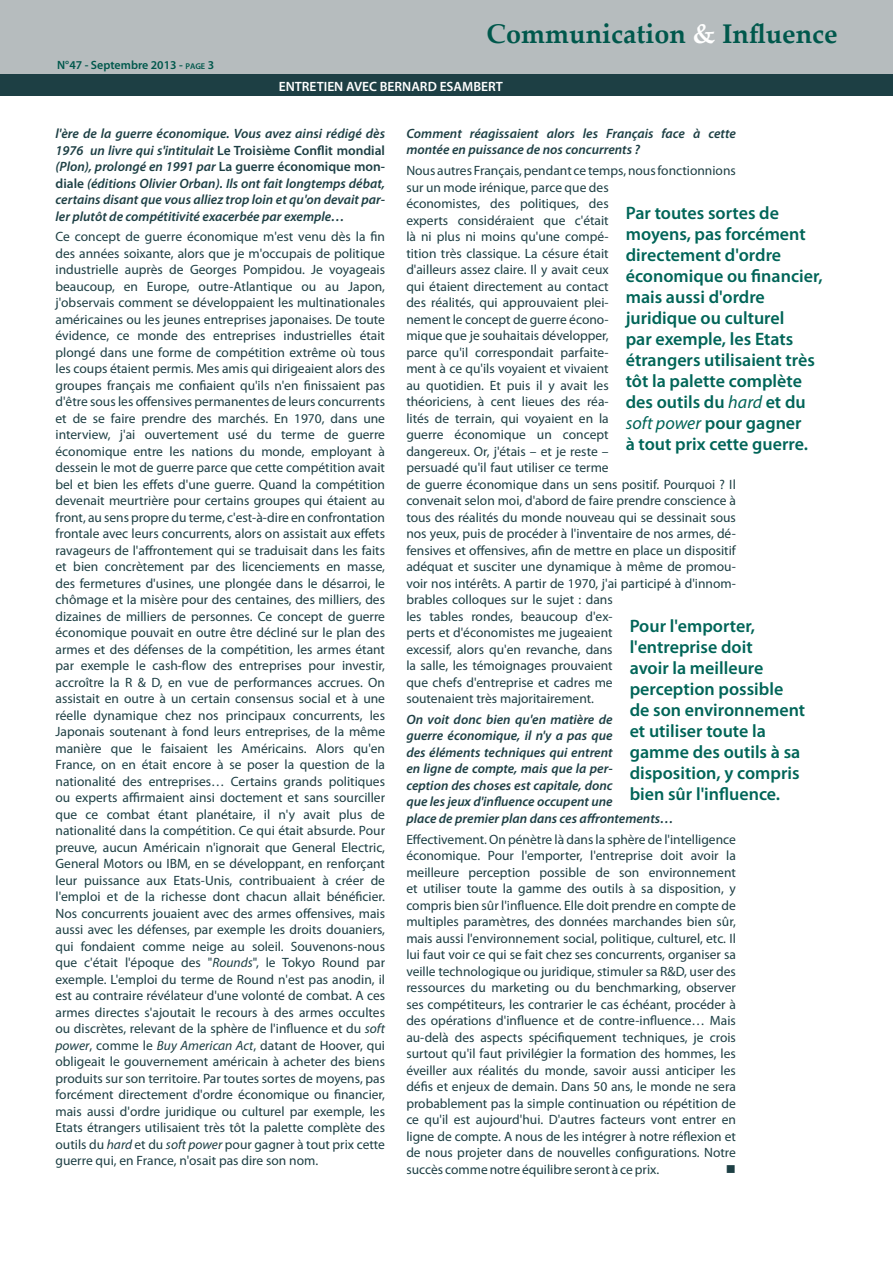
<style>
.page{position:relative;width:893px;height:1263px;background:#fff}
.page>*{position:absolute;margin:0;border:0;box-sizing:border-box;transform-origin:0 0}
.t1{font:700 27px "Palatino Linotype";color:#00584c}
.t2{font:600 18px/21px "Myriad Pro";color:#006558}
.t3{font:13.5px/16.5px "Myriad Pro";color:#1d3f44;text-align:justify}
.t4{font:italic 600 13.5px/16.5px "Myriad Pro";color:#1d3f44}
.t5{font:600 13.5px "Myriad Pro";color:#fff}
.t6{font:13.5px "Wingdings";color:#1d3f44}
.t7{font:600 12px "Myriad Pro";color:#00584c}
.s1{font-size:8.4px}
.s2{color:#fff}
.s3{font-style:normal}
.s4{font-style:italic}
.s5{font-weight:400;font-style:italic}
</style>
<div class="page">
<div style="left:0;top:0;width:893px;height:74px;background:#b6bcbe"></div>
<div style="left:0;top:75px;width:893px;height:21px;background:#1d3f44"></div>
<p class="t7" style="left:57px;top:57px;width:159px">N°47 - Septembre 2013 - <span class="s1">page</span> 3</p>
<h1 class="t1" style="left:487px;top:14px;width:353px">Communication <span class="s2">&amp;</span> Influence</h1>
<p class="t5" style="left:279px;top:77px;width:226px">ENTRETIEN AVEC BERNARD ESAMBERT</p>
<p class="t4" style="left:56px;top:125px;width:331px;text-align:justify">l'ère de la guerre économique. Vous avez ainsi rédigé dès 1976 un livre qui s'intitulait <span class="s3">Le Troisième Conflit mondial </span>(Plon), prolongé en 1991 par <span class="s3">La guerre économique mon&shy;diale</span> (éditions Olivier Orban). Ils ont fait longtemps débat, certains disant que vous alliez trop loin et qu'on devait par&shy;ler plutôt de compétitivité exacerbée par exemple…</p>
<p class="t3" style="left:56px;top:228px;width:331px">Ce concept de guerre économique m'est venu dès la fin des années soixante, alors que je m'occupais de politique industrielle auprès de Georges Pompidou. Je voyageais beaucoup, en Europe, outre-Atlantique ou au Japon, j'observais comment se développaient les multinationales américaines ou les jeunes entreprises japonaises. De toute évidence, ce monde des entreprises industrielles était plongé dans une forme de compétition extrême où tous les coups étaient permis. Mes amis qui dirigeaient alors des groupes français me confiaient qu'ils n'en finissaient pas d'être sous les offensives permanentes de leurs concurrents et de se faire prendre des marchés. En 1970, dans une interview, j'ai ouvertement usé du terme de guerre économique entre les nations du monde, employant à dessein le mot de guerre parce que cette compétition avait bel et bien les effets d'une guerre. Quand la compétition devenait meurtrière pour certains groupes qui étaient au front, au sens propre du terme, c'est-à-dire en confrontation frontale avec leurs concurrents, alors on assistait aux effets ravageurs de l'affrontement qui se traduisait dans les faits et bien concrètement par des licenciements en masse, des fermetures d'usines, une plongée dans le désarroi, le chômage et la misère pour des centaines, des milliers, des dizaines de milliers de personnes. Ce concept de guerre économique pouvait en outre être décliné sur le plan des armes et des défenses de la compétition, les armes étant par exemple le cash-flow des entreprises pour investir, accroître la R &amp; D, en vue de performances accrues. On assistait en outre à un certain consensus social et à une réelle dynamique chez nos principaux concurrents, les Japonais soutenant à fond leurs entreprises, de la même manière que le faisaient les Américains. Alors qu'en France, on en était encore à se poser la question de la nationalité des entreprises… Certains grands politiques ou experts affirmaient ainsi doctement et sans sourciller que ce combat étant planétaire, il n'y avait plus de nationalité dans la compétition. Ce qui était absurde. Pour preuve, aucun Américain n'ignorait que General Electric, General Motors ou IBM, en se développant, en renforçant leur puissance aux Etats-Unis, contribuaient à créer de l'emploi et de la richesse dont chacun allait bénéficier.<br>Nos concurrents jouaient avec des armes offensives, mais aussi avec les défenses, par exemple les droits douaniers, qui fondaient comme neige au soleil. Souvenons-nous que c'était l'époque des "<span class="s4">Rounds</span>", le Tokyo Round par exemple. L'emploi du terme de Round n'est pas anodin, il est au contraire révélateur d'une volonté de combat. A ces armes directes s'ajoutait le recours à des armes occultes ou discrètes, relevant de la sphère de l'influence et du <span class="s4">soft power</span>, comme le <span class="s4">Buy American Act</span>, datant de Hoover, qui obligeait le gouvernement américain à acheter des biens produits sur son territoire. Par toutes sortes de moyens, pas forcément directement d'ordre économique ou financier, mais aussi d'ordre juridique ou culturel par exemple, les Etats étrangers utilisaient très tôt la palette complète des outils du <span class="s4">hard</span> et du <span class="s4">soft power</span> pour gagner à tout prix cette guerre qui, en France, n'osait pas dire son nom.</p>
<p class="t4" style="left:406px;top:125px;width:331px">Comment réagissaient alors les Français face à cette montée en puissance de nos concurrents ?</p>
<p class="t3" style="left:406px;top:162px;width:331px;text-align:left">Nous autres Français, pendant ce temps, nous fonctionnions sur un mode irénique, parce que des<br>économistes, des politiques, des<br>experts considéraient que c'était<br>là ni plus ni moins qu'une compé-<br>tition très classique. La césure était<br>d'ailleurs assez claire. Il y avait ceux<br>qui étaient directement au contact<br>des réalités, qui approuvaient plei-<br>nement le concept de guerre écono-<br>mique que je souhaitais développer,<br>parce qu'il correspondait parfaite-<br>ment à ce qu'ils voyaient et vivaient<br>au quotidien. Et puis il y avait les<br>théoriciens, à cent lieues des réa-<br>lités de terrain, qui voyaient en la<br>guerre économique un concept<br>dangereux. Or, j'étais – et je reste –<br>persuadé qu'il faut utiliser ce terme<br>de guerre économique dans un sens positif. Pourquoi ? Il convenait selon moi, d'abord de faire prendre conscience à tous des réalités du monde nouveau qui se dessinait sous nos yeux, puis de procéder à l'inventaire de nos armes, dé&shy;fensives et offensives, afin de mettre en place un dispositif adéquat et susciter une dynamique à même de promou&shy;voir nos intérêts. A partir de 1970, j'ai participé à d'innom&shy;brables colloques sur le sujet : dans<br>les tables rondes, beaucoup d'ex-<br>perts et d'économistes me jugeaient<br>excessif, alors qu'en revanche, dans<br>la salle, les témoignages prouvaient<br>que chefs d'entreprise et cadres me<br>soutenaient très majoritairement.</p>
<p class="t4" style="left:406px;top:711px;width:269px">On voit donc bien qu'en matière de<br>guerre économique, il n'y a pas que<br>des éléments techniques qui entrent<br>en ligne de compte, mais que la per-<br>ception des choses est capitale, donc<br>que les jeux d'influence occupent une<br>place de premier plan dans ces affrontements…</p>
<p class="t3" style="left:406px;top:831px;width:331px">Effectivement. On pénètre là dans la sphère de l'intelligence économique. Pour l'emporter, l'entreprise doit avoir la meilleure perception possible de son environnement et utiliser toute la gamme des outils à sa disposition, y compris bien sûr l'influence. Elle doit prendre en compte de multiples paramètres, des données marchandes bien sûr, mais aussi l'environnement social, politique, culturel, etc. Il lui faut voir ce qui se fait chez ses concurrents, organiser sa veille technologique ou juridique, stimuler sa R&amp;D, user des ressources du marketing ou du benchmarking, observer ses compétiteurs, les contrarier le cas échéant, procéder à des opérations d'influence et de contre-influence… Mais au-delà des aspects spécifiquement techniques, je crois surtout qu'il faut privilégier la formation des hommes, les éveiller aux réalités du monde, savoir aussi anticiper les défis et enjeux de demain. Dans 50 ans, le monde ne sera probablement pas la simple continuation ou répétition de ce qu'il est aujourd'hui. D'autres facteurs vont entrer en ligne de compte. A nous de les intégrer à notre réflexion et de nous projeter dans de nouvelles configurations. Notre succès comme notre équilibre seront à ce prix.</p>
<p class="t2" style="left:626px;top:202px;width:198px">Par toutes sortes de moyens, pas forcément directement d'ordre économique ou financier, mais aussi d'ordre juridique ou culturel<br>par exemple, les Etats étrangers utilisaient très tôt la palette complète des outils du <span class="s5">hard</span> et du <span class="s5">soft power</span> pour gagner<br>à tout prix cette guerre.</p>
<h2 class="t2" style="left:630px;top:615px;width:177px">Pour l'emporter, l'entreprise doit<br>avoir la meilleure perception possible de son environnement et utiliser toute la gamme des outils à sa disposition, y compris bien sûr l'influence.</h2>
<p class="t6" style="left:726px;top:1161px;width:12px">■</p>
</div>
